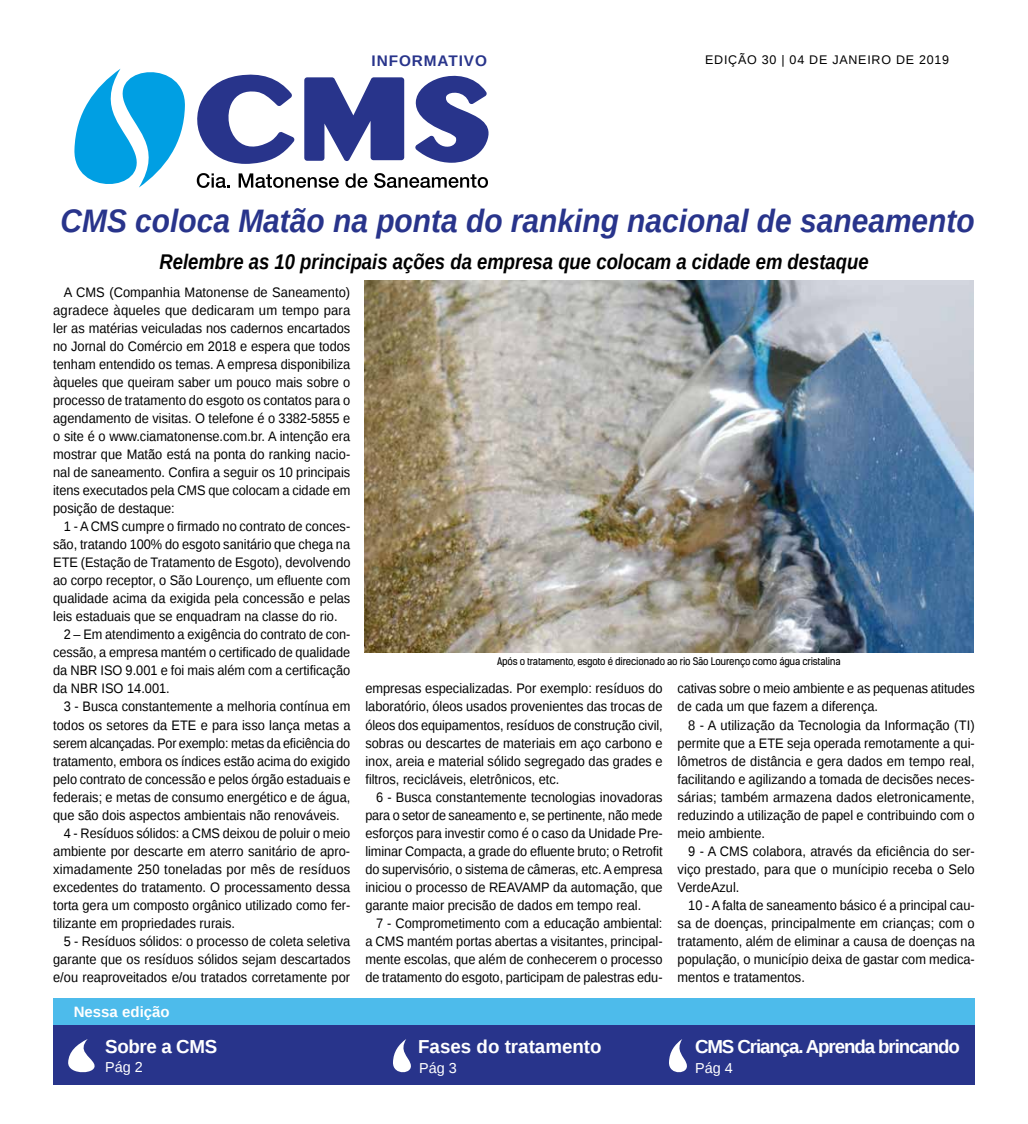
<style>
.page{position:relative;width:1028px;height:1124px;background:#fff}
.page>*{position:absolute;margin:0;border:0;box-sizing:border-box;transform-origin:0 0}
.t1{font:italic 700 32.5px "Liberation Sans";color:#28348b;scale:.92 1}
.t2{font:italic 700 21.25px "Liberation Sans";color:#000;scale:.87 1}
.t3{font:700 18.75px "Liberation Sans";letter-spacing:-.06em;color:#fff}
.t4{font:700 18.75px "Liberation Sans";color:#fff}
.t5{font:700 18.75px "Liberation Sans";letter-spacing:-.02em;color:#fff}
.t6{font:700 15.38px "Liberation Sans";letter-spacing:.06em;color:#28348b}
.t7{font:700 15px "Liberation Sans";color:#fff}
.t8{font:14.38px "Liberation Sans";color:#fff}
.t9{font:13.75px/18px "Liberation Sans";color:#000;text-align:justify;scale:.93 1}
.t10{font:13.75px/18px "Liberation Sans";color:#000;text-align:justify;scale:.94 1}
.t11{font:13.75px/18px "Liberation Sans";color:#000;scale:.92 1}
.t12{font:13.75px "Liberation Sans";color:#000;scale:.91 1}
.t13{font:13.75px "Liberation Sans";color:#000;scale:.95 1}
.t14{font:12.5px "Liberation Sans";letter-spacing:.06em;color:#000}
.t15{font:10px "Kelson Sans";letter-spacing:-.02em;color:#000}
</style>
<div class="page">
<svg style="left:74px;top:68px;width:415px;height:120px"></svg>
<div style="left:53px;top:998px;width:921px;height:40px;background:#4dbbeb"></div>
<div style="left:53px;top:1025px;width:921px;height:59px;background:#28348b"></div>
<svg style="left:68px;top:1039px;width:27px;height:34px"></svg>
<svg style="left:669px;top:1039px;width:18px;height:34px"></svg>
<svg style="left:393px;top:1039px;width:18px;height:34px"></svg>
<img style="left:364px;top:280px;width:609px;height:372px">
<p class="t6" style="left:371px;top:50px;width:117px">INFORMATIVO</p>
<p class="t14" style="left:705px;top:53px;width:246px">EDIÇÃO 30 | 04 DE JANEIRO DE 2019</p>
<h1 class="t1" style="left:60px;top:198px;width:995px">CMS coloca Matão na ponta do ranking nacional de saneamento</h1>
<h2 class="t2" style="left:159px;top:247px;width:816px">Relembre as 10 principais ações da empresa que colocam a cidade em destaque</h2>
<p class="t10" style="left:53px;top:284px;width:318px;text-indent:11px">A CMS (Companhia Matonense de Saneamento) agradece àqueles que dedicaram um tempo para ler as matérias veiculadas nos cadernos encartados no Jornal do Comércio em 2018 e espera que todos tenham entendido os temas. A empresa disponibiliza àqueles que queiram saber um pouco mais sobre o processo de tratamento do esgoto os contatos para o agendamento de visitas. O telefone é o 3382-5855 e o site é o www.ciamatonense.com.br. A intenção era mostrar que Matão está na ponta do ranking nacio&shy;nal de saneamento. Confira a seguir os 10 principais itens executados pela CMS que colocam a cidade em posição de destaque:</p>
<p class="t9" style="left:64px;top:518px;width:310px">1 - A CMS cumpre o firmado no contrato de conces-</p>
<p class="t9" style="left:53px;top:536px;width:321px">são, tratando 100% do esgoto sanitário que chega na</p>
<p class="t9" style="left:53px;top:554px;width:321px">ETE (Estação de Tratamento de Esgoto), devolvendo</p>
<p class="t9" style="left:53px;top:572px;width:321px">ao corpo receptor, o São Lourenço, um efluente com</p>
<p class="t9" style="left:53px;top:590px;width:321px">qualidade acima da exigida pela concessão e pelas</p>
<p class="t9" style="left:53px;top:608px;width:307px">leis estaduais que se enquadram na classe do rio.</p>
<p class="t9" style="left:64px;top:626px;width:310px">2 – Em atendimento a exigência do contrato de con-</p>
<p class="t11" style="left:53px;top:644px;width:324px">cessão, a empresa mantém o certificado de qualidade</p>
<p class="t9" style="left:53px;top:662px;width:321px">da NBR ISO 9.001 e foi mais além com a certificação</p>
<p class="t9" style="left:53px;top:680px;width:127px">da NBR ISO 14.001.</p>
<p class="t9" style="left:64px;top:698px;width:309px">3 - Busca constantemente a melhoria contínua em</p>
<p class="t9" style="left:53px;top:716px;width:321px">todos os setores da ETE e para isso lança metas a</p>
<p class="t12" style="left:53px;top:734px;width:328px">serem alcançadas. Por exemplo: metas da eficiência do</p>
<p class="t11" style="left:53px;top:752px;width:324px">tratamento, embora os índices estão acima do exigido</p>
<p class="t9" style="left:53px;top:770px;width:321px">pelo contrato de concessão e pelos órgão estaduais e</p>
<p class="t9" style="left:53px;top:788px;width:321px">federais; e metas de consumo energético e de água,</p>
<p class="t9" style="left:53px;top:806px;width:309px">que são dois aspectos ambientais não renováveis.</p>
<p class="t11" style="left:64px;top:824px;width:313px">4 - Resíduos sólidos: a CMS deixou de poluir o meio</p>
<p class="t9" style="left:53px;top:842px;width:321px">ambiente por descarte em aterro sanitário de apro-</p>
<p class="t13" style="left:53px;top:860px;width:314px">ximadamente 250 toneladas por mês de resíduos</p>
<p class="t9" style="left:53px;top:878px;width:321px">excedentes do tratamento. O processamento dessa</p>
<p class="t9" style="left:53px;top:896px;width:321px">torta gera um composto orgânico utilizado como fer-</p>
<p class="t9" style="left:53px;top:914px;width:197px">tilizante em propriedades rurais.</p>
<p class="t9" style="left:64px;top:932px;width:309px">5 - Resíduos sólidos: o processo de coleta seletiva</p>
<p class="t9" style="left:53px;top:950px;width:321px">garante que os resíduos sólidos sejam descartados</p>
<p class="t9" style="left:53px;top:968px;width:321px">e/ou reaproveitados e/ou tratados corretamente por</p>
<p class="t7" style="left:74px;top:1000px;width:97px">Nessa edição</p>
<h3 class="t5" style="left:105px;top:1033px;width:113px">Sobre a CMS</h3>
<p class="t8" style="left:105px;top:1058px;width:39px">Pág 2</p>
<p class="t15" style="left:497px;top:655px;width:345px">Após o tratamento, esgoto é direcionado ao rio São Lourenço como água cristalina</p>
<p class="t9" style="left:365px;top:680px;width:321px">empresas especializadas. Por exemplo: resíduos do laboratório, óleos usados provenientes das trocas de óleos dos equipamentos, resíduos de construção civil, sobras ou descartes de materiais em aço carbono e inox, areia e material sólido segregado das grades e filtros, recicláveis, eletrônicos, etc.</p>
<p class="t9" style="left:365px;top:788px;width:321px;text-indent:11px">6 - Busca constantemente tecnologias inovadoras para o setor de saneamento e, se pertinente, não mede esforços para investir como é o caso da Unidade Pre&shy;liminar Compacta, a grade do efluente bruto; o Retrofit do supervisório, o sistema de câmeras, etc. A empresa iniciou o processo de REAVAMP da automação, que garante maior precisão de dados em tempo real.</p>
<p class="t9" style="left:365px;top:914px;width:321px;text-indent:11px">7 - Comprometimento com a educação ambiental: a CMS mantém portas abertas a visitantes, principal&shy;mente escolas, que além de conhecerem o processo de tratamento do esgoto, participam de palestras edu-</p>
<p class="t11" style="left:677px;top:680px;width:324px">cativas sobre o meio ambiente e as pequenas atitudes de cada um que fazem a diferença.</p>
<p class="t10" style="left:677px;top:716px;width:318px;text-indent:11px">8 - A utilização da Tecnologia da Informação (TI) permite que a ETE seja operada remotamente a qui&shy;lômetros de distância e gera dados em tempo real, facilitando e agilizando a tomada de decisões neces&shy;sárias; também armazena dados eletronicamente, reduzindo a utilização de papel e contribuindo com o meio ambiente.</p>
<p class="t9" style="left:677px;top:842px;width:321px;text-indent:11px">9 - A CMS colabora, através da eficiência do ser&shy;viço prestado, para que o munícipio receba o Selo VerdeAzul.</p>
<p class="t9" style="left:677px;top:896px;width:321px;text-indent:11px">10 - A falta de saneamento básico é a principal cau&shy;sa de doenças, principalmente em crianças; com o tratamento, além de eliminar a causa de doenças na população, o município deixa de gastar com medica&shy;mentos e tratamentos.</p>
<h3 class="t4" style="left:418px;top:1033px;width:185px">Fases do tratamento</h3>
<p class="t8" style="left:419px;top:1060px;width:39px">Pág 3</p>
<h3 class="t3" style="left:695px;top:1033px;width:266px">CMS Criança. Aprenda brincando</h3>
<p class="t8" style="left:695px;top:1060px;width:39px">Pág 4</p>
</div>
